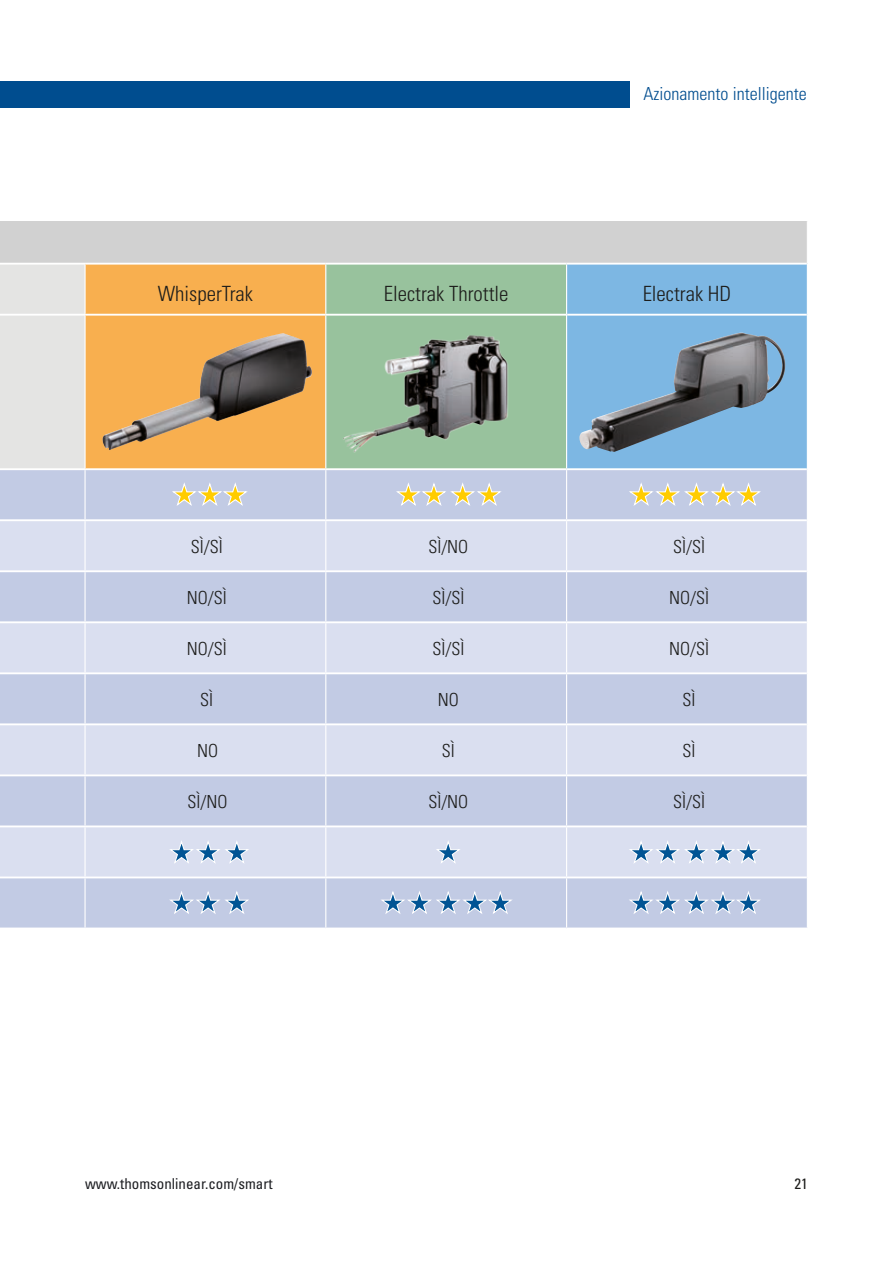
<style>
.page{position:relative;width:893px;height:1263px;background:#fff}
.page>*{position:absolute;margin:0;border:0;box-sizing:border-box;transform-origin:0 0}
.t1{font:300 condensed 21px "Univers";color:#1d1d1b}
.t2{font:300 condensed 18px "Univers";color:#1d1d1b}
.t3{font:300 condensed 18px "Univers";color:#004d8f}
.t4{font:condensed 15px "Univers";color:#1c1d21}
.t5{font:condensed 15px "Univers";color:#1d1d1b}
</style>
<div class="page">
<div style="left:0;top:81px;width:629px;height:27px;background:#004d8f"></div>
<div style="left:0;top:221px;width:807px;height:43px;background:#d1d1d1"></div>
<div style="left:0;top:265px;width:84px;height:203px;background:#e4e4e3"></div>
<div style="left:86px;top:265px;width:239px;height:203px;background:#f8af4f"></div>
<div style="left:326px;top:265px;width:240px;height:203px;background:#98c29d"></div>
<div style="left:567px;top:265px;width:240px;height:203px;background:#7db7e3"></div>
<div style="left:0;top:470px;width:807px;height:457px;background:#c2cbe4"></div>
<svg style="left:0;top:521px;width:807px;height:355px;background:#cfd6ea"></svg>
<hr style="left:0;top:263px;width:85px;height:2px;background:#fff">
<hr style="left:85px;top:263px;width:241px;height:2px;background:#fff">
<hr style="left:326px;top:263px;width:241px;height:2px;background:#fff">
<hr style="left:567px;top:263px;width:240px;height:2px;background:#fff">
<hr style="left:0;top:314px;width:85px;height:2px;background:#fff">
<hr style="left:85px;top:314px;width:241px;height:2px;background:#fff">
<hr style="left:326px;top:314px;width:240px;height:2px;background:#fff">
<hr style="left:567px;top:314px;width:240px;height:2px;background:#fff">
<hr style="left:0;top:519px;width:85px;height:2px;background:#fff">
<hr style="left:85px;top:519px;width:241px;height:2px;background:#fff">
<hr style="left:326px;top:519px;width:241px;height:2px;background:#fff">
<hr style="left:567px;top:519px;width:240px;height:2px;background:#fff">
<hr style="left:0;top:570px;width:85px;height:2px;background:#fff">
<hr style="left:85px;top:570px;width:241px;height:2px;background:#fff">
<hr style="left:326px;top:570px;width:241px;height:2px;background:#fff">
<hr style="left:567px;top:570px;width:240px;height:2px;background:#fff">
<hr style="left:0;top:621px;width:85px;height:2px;background:#fff">
<hr style="left:85px;top:621px;width:241px;height:2px;background:#fff">
<hr style="left:326px;top:621px;width:241px;height:2px;background:#fff">
<hr style="left:567px;top:621px;width:240px;height:2px;background:#fff">
<hr style="left:0;top:672px;width:85px;height:2px;background:#fff">
<hr style="left:85px;top:672px;width:241px;height:2px;background:#fff">
<hr style="left:326px;top:672px;width:241px;height:2px;background:#fff">
<hr style="left:567px;top:672px;width:240px;height:2px;background:#fff">
<hr style="left:0;top:723px;width:85px;height:2px;background:#fff">
<hr style="left:85px;top:723px;width:241px;height:2px;background:#fff">
<hr style="left:326px;top:723px;width:241px;height:2px;background:#fff">
<hr style="left:567px;top:723px;width:240px;height:2px;background:#fff">
<hr style="left:0;top:774px;width:85px;height:2px;background:#fff">
<hr style="left:85px;top:774px;width:241px;height:2px;background:#fff">
<hr style="left:326px;top:774px;width:241px;height:2px;background:#fff">
<hr style="left:567px;top:774px;width:240px;height:2px;background:#fff">
<hr style="left:0;top:825px;width:85px;height:2px;background:#fff">
<hr style="left:85px;top:825px;width:241px;height:2px;background:#fff">
<hr style="left:326px;top:825px;width:241px;height:2px;background:#fff">
<hr style="left:567px;top:825px;width:240px;height:2px;background:#fff">
<hr style="left:0;top:876px;width:85px;height:2px;background:#fff">
<hr style="left:85px;top:876px;width:241px;height:2px;background:#fff">
<hr style="left:326px;top:876px;width:241px;height:2px;background:#fff">
<hr style="left:567px;top:876px;width:240px;height:2px;background:#fff">
<hr style="left:84px;top:470px;width:2px;height:49px;background:#fff">
<hr style="left:325px;top:470px;width:1px;height:49px;background:#fff">
<hr style="left:566px;top:470px;width:1px;height:49px;background:#fff">
<hr style="left:84px;top:521px;width:2px;height:49px;background:#fff">
<hr style="left:325px;top:521px;width:1px;height:49px;background:#fff">
<hr style="left:566px;top:521px;width:1px;height:49px;background:#fff">
<hr style="left:84px;top:572px;width:2px;height:49px;background:#fff">
<hr style="left:325px;top:572px;width:1px;height:49px;background:#fff">
<hr style="left:566px;top:572px;width:1px;height:49px;background:#fff">
<hr style="left:84px;top:623px;width:2px;height:49px;background:#fff">
<hr style="left:325px;top:623px;width:1px;height:49px;background:#fff">
<hr style="left:566px;top:623px;width:1px;height:49px;background:#fff">
<hr style="left:84px;top:674px;width:2px;height:49px;background:#fff">
<hr style="left:325px;top:674px;width:1px;height:49px;background:#fff">
<hr style="left:566px;top:674px;width:1px;height:49px;background:#fff">
<hr style="left:84px;top:725px;width:2px;height:49px;background:#fff">
<hr style="left:325px;top:725px;width:1px;height:49px;background:#fff">
<hr style="left:566px;top:725px;width:1px;height:49px;background:#fff">
<hr style="left:84px;top:776px;width:2px;height:49px;background:#fff">
<hr style="left:325px;top:776px;width:1px;height:49px;background:#fff">
<hr style="left:566px;top:776px;width:1px;height:49px;background:#fff">
<hr style="left:84px;top:827px;width:2px;height:49px;background:#fff">
<hr style="left:325px;top:827px;width:1px;height:49px;background:#fff">
<hr style="left:566px;top:827px;width:1px;height:49px;background:#fff">
<hr style="left:84px;top:878px;width:2px;height:49px;background:#fff">
<hr style="left:325px;top:878px;width:1px;height:49px;background:#fff">
<hr style="left:566px;top:878px;width:1px;height:49px;background:#fff">
<img style="left:579px;top:333px;width:206px;height:119px">
<img style="left:332px;top:292px;width:195px;height:195px">
<svg style="left:434px;top:840px;width:28px;height:25px"></svg>
<svg style="left:170px;top:483px;width:79px;height:24px;background:#d4d2c1"></svg>
<svg style="left:167px;top:840px;width:84px;height:25px;background:#bdcee4"></svg>
<svg style="left:167px;top:891px;width:84px;height:25px;background:#acbfdb"></svg>
<svg style="left:394px;top:483px;width:109px;height:24px;background:#d4d2c2"></svg>
<svg style="left:628px;top:483px;width:135px;height:24px;background:#d4d2c2"></svg>
<svg style="left:628px;top:840px;width:135px;height:25px;background:#bccde3"></svg>
<svg style="left:628px;top:891px;width:135px;height:25px;background:#acbfdb"></svg>
<svg style="left:379px;top:891px;width:134px;height:25px;background:#acbfdb"></svg>
<img style="left:100px;top:333px;width:213px;height:117px">
<p class="t3" style="left:644px;top:82px;width:165px">Azionamento intelligente</p>
<p class="t1" style="left:158px;top:281px;width:97px">WhisperTrak</p>
<p class="t1" style="left:384px;top:281px;width:126px">Electrak Throttle</p>
<p class="t1" style="left:643px;top:281px;width:90px">Electrak HD</p>
<p class="t2" style="left:191px;top:536px;width:33px">SÌ/SÌ</p>
<p class="t2" style="left:428px;top:536px;width:41px">SÌ/NO</p>
<p class="t2" style="left:673px;top:536px;width:33px">SÌ/SÌ</p>
<p class="t2" style="left:187px;top:587px;width:41px">NO/SÌ</p>
<p class="t2" style="left:432px;top:587px;width:33px">SÌ/SÌ</p>
<p class="t2" style="left:669px;top:587px;width:41px">NO/SÌ</p>
<p class="t2" style="left:187px;top:638px;width:41px">NO/SÌ</p>
<p class="t2" style="left:432px;top:638px;width:33px">SÌ/SÌ</p>
<p class="t2" style="left:669px;top:638px;width:41px">NO/SÌ</p>
<p class="t2" style="left:200px;top:689px;width:14px">SÌ</p>
<p class="t2" style="left:438px;top:689px;width:23px">NO</p>
<p class="t2" style="left:683px;top:689px;width:14px">SÌ</p>
<p class="t2" style="left:197px;top:740px;width:23px">NO</p>
<p class="t2" style="left:442px;top:740px;width:14px">SÌ</p>
<p class="t2" style="left:683px;top:740px;width:14px">SÌ</p>
<p class="t2" style="left:188px;top:791px;width:41px">SÌ/NO</p>
<p class="t2" style="left:428px;top:791px;width:41px">SÌ/NO</p>
<p class="t2" style="left:673px;top:791px;width:33px">SÌ/SÌ</p>
<p class="t4" style="left:85px;top:1174px;width:189px">www.thomsonlinear.com/smart</p>
<p class="t5" style="left:795px;top:1174px;width:15px">21</p>
</div>
